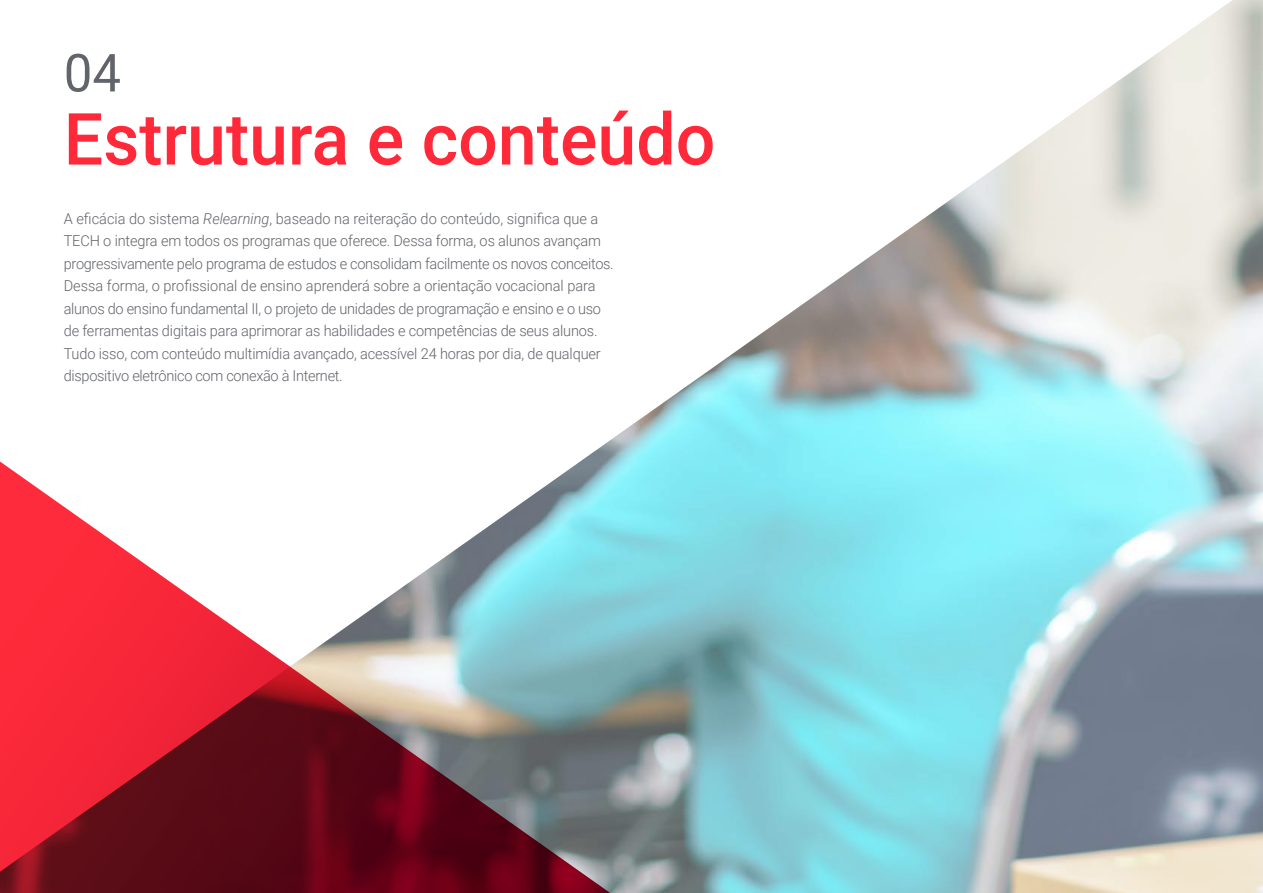
<style>
.page{position:relative;width:1263px;height:893px;background:#fff}
.page>*{position:absolute;margin:0;border:0;box-sizing:border-box;transform-origin:0 0}
.t1{font:500 72px "Roboto";color:#ff293a}
.t2{font:52.5px "Roboto";color:#61646a}
.t3{font:300 15px/22.5px "Roboto";letter-spacing:-.01em;color:#61646a}
.s1{font-style:italic}
</style>
<div class="page">
<img style="left:602px;top:0;width:661px;height:893px">
<svg style="left:0;top:446px;width:640px;height:447px"></svg>
<h2 class="t2" style="left:64px;top:36px;width:59px">04</h2>
<h1 class="t1" style="left:64px;top:89px;width:653px">Estrutura e conteúdo</h1>
<p class="t3" style="left:64px;top:207px;width:551px">A eficácia do sistema <span class="s1">Relearning</span>, baseado na reiteração do conteúdo, significa que a TECH o integra em todos os programas que oferece. Dessa forma, os alunos avançam progressivamente pelo programa de estudos e consolidam facilmente os novos conceitos.<br>Dessa forma, o profissional de ensino aprenderá sobre a orientação vocacional para alunos do ensino fundamental II, o projeto de unidades de programação e ensino e o uso de ferramentas digitais para aprimorar as habilidades e competências de seus alunos.<br>Tudo isso, com conteúdo multimídia avançado, acessível 24 horas por dia, de qualquer dispositivo eletrônico com conexão à Internet.</p>
</div>
